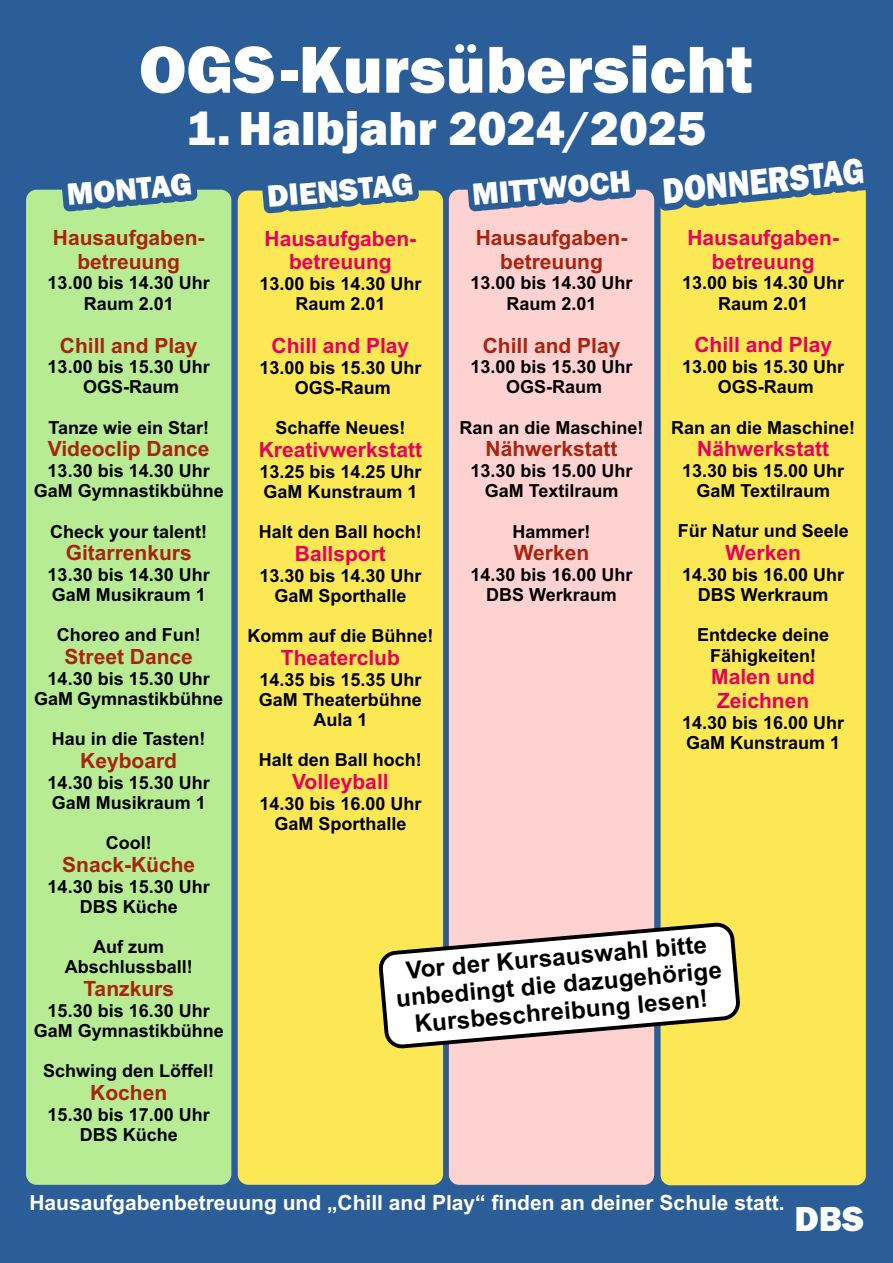
<style>
.page{position:relative;width:893px;height:1263px;background:#2b5e99}
.page>*{position:absolute;margin:0;border:0;box-sizing:border-box;transform-origin:0 0}
.t1{font:800 68.7px "Franklin Gothic";color:#fff}
.t2{font:800 49.35px "Franklin Gothic";color:#fff}
.t3{font:800 37.35px "Franklin Gothic";color:#fff;scale:.85 1}
.t4{font:800 36px "Franklin Gothic";color:#fff}
.t5{font:800 31.8px "Franklin Gothic";color:#fff}
.t6{font:700 24.15px/27px "Arial";color:#000;text-align:center}
.t7{font:700 21px/23.4px "Arial";color:#a9240e;text-align:center}
.t8{font:700 21px/23.4px "Arial";color:#e6005d;text-align:center}
.t9{font:700 21px "Arial";color:#fff}
.t10{font:700 18px/20.1px "Arial";color:#000;text-align:center}
</style>
<div class="page">
<div style="left:26px;top:190px;width:205px;height:995px;background:#b7ec94;border-radius:11px"></div>
<div style="left:238px;top:191px;width:205px;height:994px;background:#fbe854;border-radius:11px"></div>
<div style="left:449px;top:190px;width:205px;height:995px;background:#ffd2d2;border-radius:10px"></div>
<div style="left:661px;top:183px;width:205px;height:1002px;background:#fbe854;border-radius:10px"></div>
<svg style="left:262px;top:168px;width:157px;height:46px;background:#4d748d"></svg>
<svg style="left:467px;top:164px;width:169px;height:48px"></svg>
<svg style="left:657px;top:151px;width:213px;height:60px"></svg>
<svg style="left:61px;top:168px;width:137px;height:44px;background:#407398"></svg>
<svg style="left:378px;top:920px;width:362px;height:131px;fill:#fff"></svg>
<h1 class="t1" style="left:139px;top:45px;width:615px">OGS -Kursübersicht</h1>
<h2 class="t2" style="left:186px;top:111px;width:521px">1. Halbjahr 2024/2025</h2>
<h3 class="t5" style="left:66px;top:183px;width:127px;rotate:-5deg">MONTAG</h3>
<h3 class="t3" style="left:661px;top:178px;width:240px;rotate:-6deg">DONNERSTAG</h3>
<p class="t8" style="left:687px;top:228px;width:153px">Hausaufgaben&shy;betreuung</p>
<p class="t10" style="left:682px;top:275px;width:164px">13.00 bis 14.30 Uhr<br>Raum 2.01</p>
<p class="t8" style="left:694px;top:335px;width:139px">Chill and Play</p>
<p class="t10" style="left:682px;top:358px;width:164px">13.00 bis 15.30 Uhr<br>OGS-Raum</p>
<p class="t10" style="left:671px;top:419px;width:186px">Ran an die Maschine!</p>
<p class="t8" style="left:697px;top:439px;width:133px">Nähwerkstatt</p>
<p class="t10" style="left:682px;top:462px;width:164px">13.30 bis 15.00 Uhr<br>GaM Textilraum</p>
<p class="t10" style="left:678px;top:523px;width:173px">Für Natur und Seele</p>
<p class="t8" style="left:725px;top:543px;width:77px">Werken</p>
<p class="t10" style="left:682px;top:566px;width:164px">14.30 bis 16.00 Uhr<br>DBS Werkraum</p>
<p class="t10" style="left:697px;top:627px;width:134px">Entdecke deine<br>Fähigkeiten!</p>
<p class="t8" style="left:711px;top:667px;width:105px;text-align:left">Malen und<br>Zeichnen</p>
<p class="t10" style="left:682px;top:714px;width:164px;text-align:left">14.30 bis 16.00 Uhr<br>GaM Kunstraum 1</p>
<h3 class="t5" style="left:266px;top:185px;width:148px;rotate:-5deg">DIENSTAG</h3>
<h3 class="t5" style="left:471px;top:183px;width:161px;rotate:-5deg">MITTWOCH</h3>
<p class="t7" style="left:53px;top:228px;width:153px">Hausaufgaben&shy;betreuung</p>
<p class="t10" style="left:48px;top:275px;width:164px">13.00 bis 14.30 Uhr<br>Raum 2.01</p>
<p class="t7" style="left:60px;top:335px;width:139px">Chill and Play</p>
<p class="t10" style="left:48px;top:359px;width:164px">13.00 bis 15.30 Uhr<br>OGS-Raum</p>
<p class="t10" style="left:48px;top:419px;width:162px">Tanze wie ein Star!</p>
<p class="t7" style="left:48px;top:439px;width:163px">Videoclip Dance</p>
<p class="t10" style="left:34px;top:462px;width:192px">13.30 bis 14.30 Uhr<br>GaM Gymnastikbühne</p>
<p class="t10" style="left:50px;top:523px;width:159px">Check your talent!</p>
<p class="t7" style="left:66px;top:543px;width:128px">Gitarrenkurs</p>
<p class="t10" style="left:48px;top:566px;width:164px;text-align:left">13.30 bis 14.30 Uhr<br>GaM Musikraum 1</p>
<p class="t10" style="left:57px;top:627px;width:145px">Choreo and Fun!</p>
<p class="t7" style="left:65px;top:647px;width:130px">Street Dance</p>
<p class="t10" style="left:34px;top:670px;width:190px">14.30 bis 15.30 Uhr<br>GaM Gymnastikbühne</p>
<p class="t10" style="left:52px;top:731px;width:155px">Hau in die Tasten!</p>
<p class="t7" style="left:80px;top:751px;width:98px">Keyboard</p>
<p class="t10" style="left:48px;top:774px;width:164px;text-align:left">14.30 bis 15.30 Uhr<br>GaM Musikraum 1</p>
<p class="t10" style="left:106px;top:834px;width:47px">Cool!</p>
<p class="t7" style="left:62px;top:855px;width:135px">Snack-Küche</p>
<p class="t10" style="left:48px;top:878px;width:164px">14.30 bis 15.30 Uhr<br>DBS Küche</p>
<p class="t10" style="left:65px;top:938px;width:130px">Auf zum<br>Abschlussball!</p>
<p class="t7" style="left:83px;top:979px;width:92px">Tanzkurs</p>
<p class="t10" style="left:34px;top:1002px;width:192px">15.30 bis 16.30 Uhr<br>GaM Gymnastikbühne</p>
<p class="t10" style="left:43px;top:1062px;width:173px">Schwing den Löffel!</p>
<p class="t7" style="left:90px;top:1083px;width:79px">Kochen</p>
<p class="t10" style="left:48px;top:1106px;width:164px">15.30 bis 17.00 Uhr<br>DBS Küche</p>
<p class="t7" style="left:476px;top:228px;width:153px">Hausaufgaben&shy;betreuung</p>
<p class="t10" style="left:470px;top:275px;width:164px">13.00 bis 14.30 Uhr<br>Raum 2.01</p>
<p class="t7" style="left:483px;top:335px;width:139px">Chill and Play</p>
<p class="t10" style="left:470px;top:359px;width:164px">13.00 bis 15.30 Uhr<br>OGS-Raum</p>
<p class="t10" style="left:459px;top:419px;width:186px">Ran an die Maschine!</p>
<p class="t7" style="left:486px;top:439px;width:133px">Nähwerkstatt</p>
<p class="t10" style="left:470px;top:462px;width:164px">13.30 bis 15.00 Uhr<br>GaM Textilraum</p>
<p class="t10" style="left:512px;top:523px;width:80px">Hammer!</p>
<p class="t7" style="left:514px;top:543px;width:77px">Werken</p>
<p class="t10" style="left:470px;top:566px;width:164px">14.30 bis 16.00 Uhr<br>DBS Werkraum</p>
<p class="t8" style="left:265px;top:229px;width:153px">Hausaufgaben&shy;betreuung</p>
<p class="t10" style="left:259px;top:275px;width:164px">13.00 bis 14.30 Uhr<br>Raum 2.01</p>
<p class="t8" style="left:272px;top:336px;width:139px">Chill and Play</p>
<p class="t10" style="left:259px;top:359px;width:164px">13.00 bis 15.30 Uhr<br>OGS-Raum</p>
<p class="t10" style="left:275px;top:419px;width:132px">Schaffe Neues!</p>
<p class="t8" style="left:259px;top:440px;width:165px">Kreativwerkstatt</p>
<p class="t10" style="left:259px;top:463px;width:164px;text-align:left">13.25 bis 14.25 Uhr<br>GaM Kunstraum 1</p>
<p class="t10" style="left:259px;top:523px;width:165px">Halt den Ball hoch!</p>
<p class="t8" style="left:295px;top:544px;width:93px">Ballsport</p>
<p class="t10" style="left:259px;top:567px;width:164px">13.30 bis 14.30 Uhr<br>GaM Sporthalle</p>
<p class="t10" style="left:247px;top:627px;width:188px">Komm auf die Bühne!</p>
<p class="t8" style="left:281px;top:648px;width:121px">Theaterclub</p>
<p class="t10" style="left:259px;top:671px;width:165px">14.35 bis 15.35 Uhr<br>GaM Theaterbühne<br>Aula 1</p>
<p class="t10" style="left:259px;top:751px;width:165px">Halt den Ball hoch!</p>
<p class="t8" style="left:292px;top:772px;width:98px">Volleyball</p>
<p class="t10" style="left:259px;top:795px;width:164px">14.30 bis 16.00 Uhr<br>GaM Sporthalle</p>
<h3 class="t6" style="left:393px;top:960px;width:328px;rotate:-5deg">Vor der Kursauswahl bitte unbedingt die dazugehörige<br>Kursbeschreibung lesen!</h3>
<p class="t9" style="left:29px;top:1195px;width:756px">Hausaufgabenbetreuung und „Chill and Play“ finden an deiner Schule statt.</p>
<h3 class="t4" style="left:794px;top:1205px;width:71px">DBS</h3>
</div>
